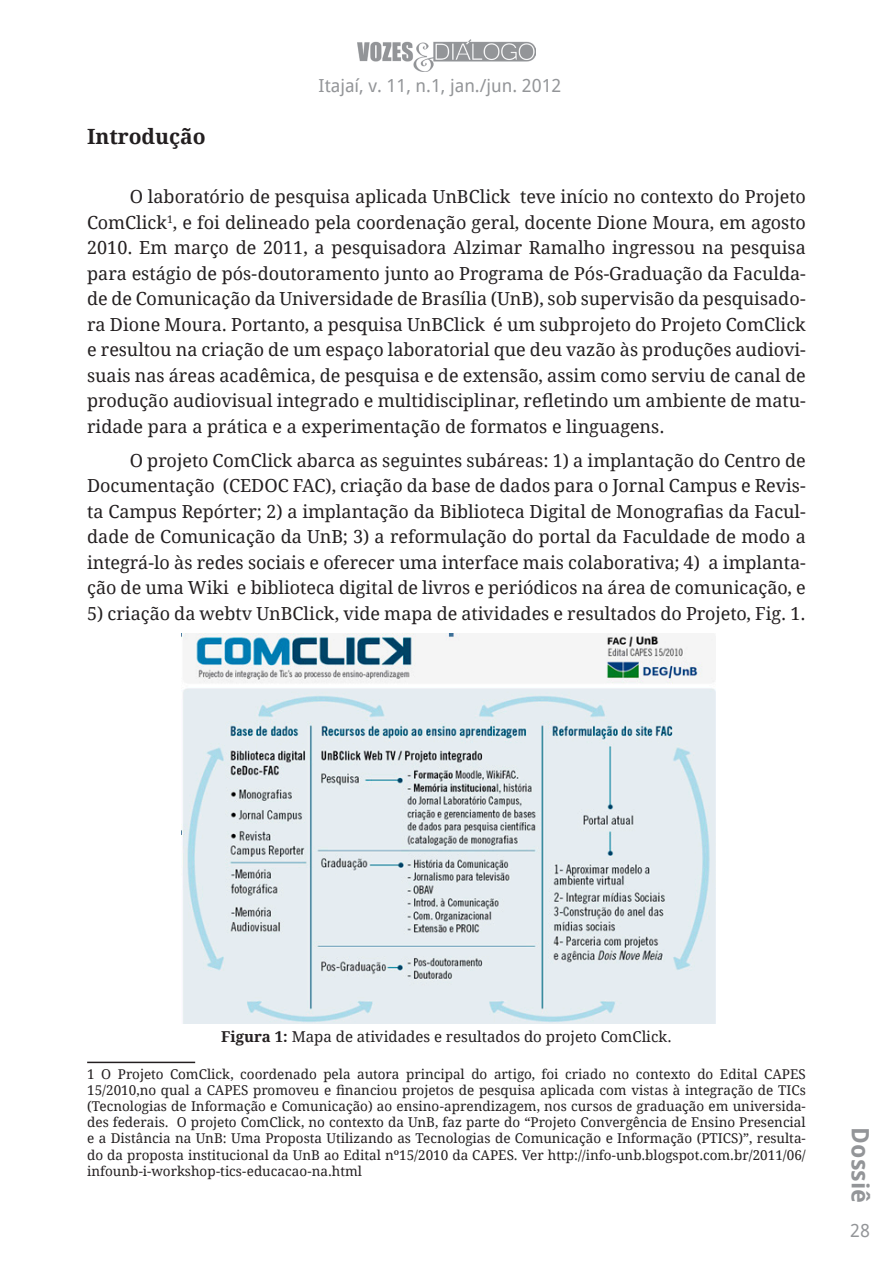
<style>
.page{position:relative;width:893px;height:1263px;background:#fff}
.page>*{position:absolute;margin:0;border:0;box-sizing:border-box;transform-origin:0 0}
.t1{font:700 24px "Droid Sans";color:#939598}
.Entretítulo{font:700 21px "Droid Serif";color:#231f20}
.Corpo_de_texto{font:18px/25.5px "Droid Serif";color:#231f20;text-align:justify}
.t2{font:18px "Droid Sans";color:#939598}
.Legenda{font:15px "Droid Serif";color:#231f20}
.Nota_de_rodapé{font:13.5px/16.2px "Droid Serif";color:#231f20;text-align:justify}
.s1{font-weight:700}
</style>
<div class="page">
<img style="left:357px;top:39px;width:179px;height:33px">
<hr style="left:87px;top:1062px;width:108px;height:1px;background:#231f20">
<img style="left:182px;top:634px;width:533px;height:389px">
<p class="Entretítulo" style="left:87px;top:123px;width:120px">Introdução</p>
<p class="t2" style="left:319px;top:74px;width:244px">Itajaí, v. 11, n.1, jan./jun. 2012</p>
<p class="Corpo_de_texto" style="left:87px;top:184px;width:720px;text-indent:43px">O laboratório de pesquisa aplicada UnBClick teve início no contexto do Projeto ComClick<sup>1</sup>, e foi delineado pela coordenação geral, docente Dione Moura, em agosto 2010. Em março de 2011, a pesquisadora Alzimar Ramalho ingressou na pesquisa para estágio de pós-doutoramento junto ao Programa de Pós-Graduação da Faculda&shy;de de Comunicação da Universidade de Brasília (UnB), sob supervisão da pesquisado&shy;ra Dione Moura. Portanto, a pesquisa UnBClick é um subprojeto do Projeto ComClick e resultou na criação de um espaço laboratorial que deu vazão às produções audiovi&shy;suais nas áreas acadêmica, de pesquisa e de extensão, assim como serviu de canal de produção audiovisual integrado e multidisciplinar, refletindo um ambiente de matu&shy;ridade para a prática e a experimentação de formatos e linguagens.</p>
<p class="Corpo_de_texto" style="left:87px;top:448px;width:720px;text-indent:43px">O projeto ComClick abarca as seguintes subáreas: 1) a implantação do Centro de Documentação (CEDOC FAC), criação da base de dados para o Jornal Campus e Revis&shy;ta Campus Repórter; 2) a implantação da Biblioteca Digital de Monografias da Facul&shy;dade de Comunicação da UnB; 3) a reformulação do portal da Faculdade de modo a integrá-lo às redes sociais e oferecer uma interface mais colaborativa; 4) a implanta&shy;ção de uma Wiki e biblioteca digital de livros e periódicos na área de comunicação, e</p>
<p class="Corpo_de_texto" style="left:87px;top:601px;width:720px">5) criação da webtv UnBClick, vide mapa de atividades e resultados do Projeto, Fig. 1.</p>
<p class="Legenda" style="left:221px;top:1027px;width:452px"><span class="s1">Figura 1:</span> Mapa de atividades e resultados do projeto ComClick.</p>
<p class="Nota_de_rodapé" style="left:87px;top:1066px;width:720px">1 O Projeto ComClick, coordenado pela autora principal do artigo, foi criado no contexto do Edital CAPES 15/2010,no qual a CAPES promoveu e financiou projetos de pesquisa aplicada com vistas à integração de TICs (Tecnologias de Informação e Comunicação) ao ensino-aprendizagem, nos cursos de graduação em universida&shy;des federais. O projeto ComClick, no contexto da UnB, faz parte do “Projeto Convergência de Ensino Presencial e a Distância na UnB: Uma Proposta Utilizando as Tecnologias de Comunicação e Informação (PTICS)”, resulta&shy;do da proposta institucional da UnB ao Edital nº15/2010 da CAPES. Ver http://info-unb.blogspot.com.br/2011/06/ infounb-i-workshop-tics-educacao-na.html</p>
<h1 class="t1" style="left:876px;top:1127px;width:77px;rotate:90deg">Dossiê</h1>
<p class="t2" style="left:850px;top:1219px;width:21px">28</p>
</div>
